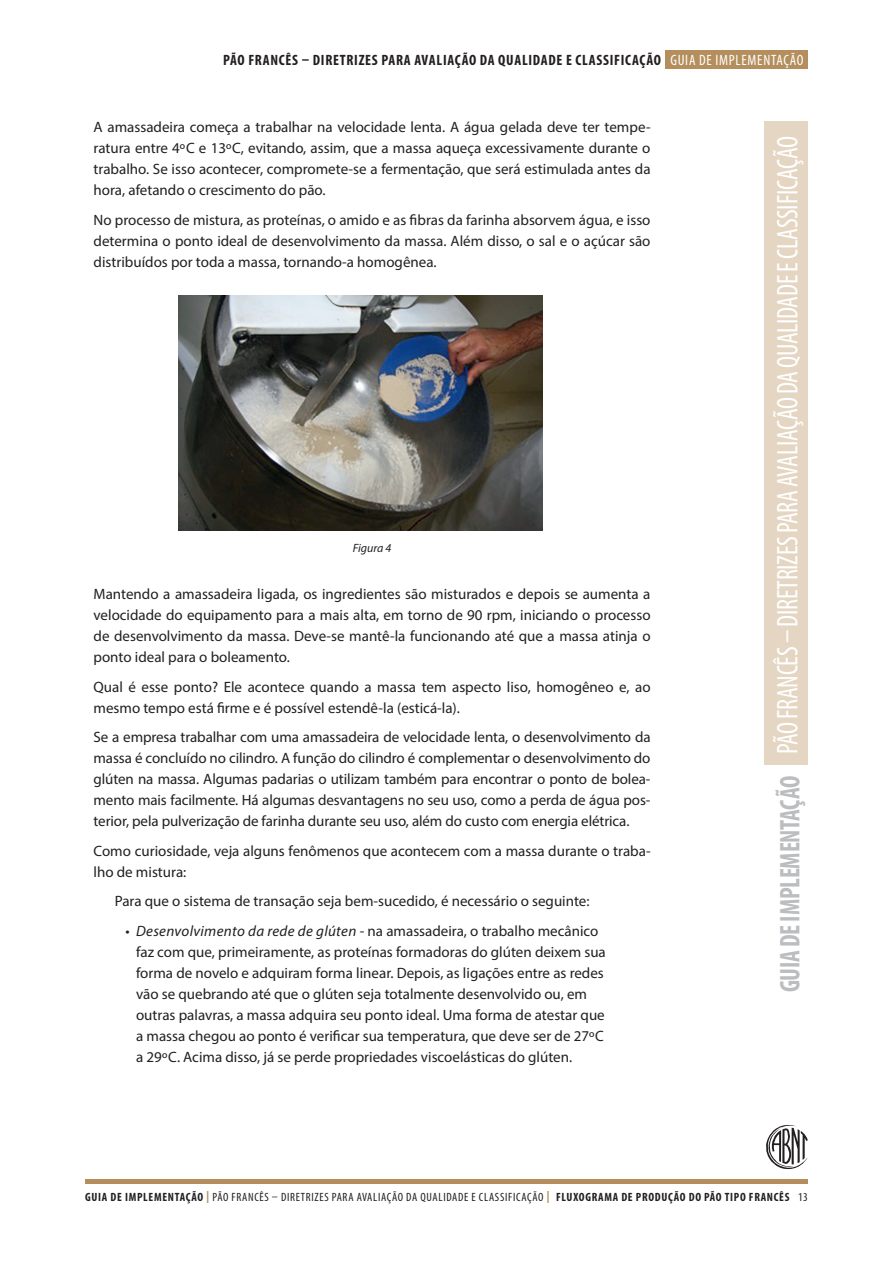
<style>
.page{position:relative;width:893px;height:1263px;background:#fff}
.page>*{position:absolute;margin:0;border:0;box-sizing:border-box;transform-origin:0 0}
.t1{font:condensed 30px "Myriad Pro";letter-spacing:-.01em;color:#fff;scale:.9 1}
.t2{font:700 condensed 28.5px "Myriad Pro";letter-spacing:-.01em;color:#bcbdc0;scale:.9 1}
.t3{font:15px/21px "Myriad Pro";color:#231f20;text-align:justify}
.t4{font:700 condensed 15px "Myriad Pro";letter-spacing:.05em;color:#231f20}
.t5{font:condensed 12px "Myriad Pro";letter-spacing:.06em;color:#231f20}
.t6{font:italic 12px "Myriad Pro";color:#231f20}
.s1{font-weight:400;color:#fff}
.s2{font-style:italic}
.s3{font-weight:700}
.s4{font-weight:700;font-stretch:normal;color:#b48e5c}
</style>
<div class="page">
<hr style="left:85px;top:1179px;width:723px;height:4px;background:#b48e5c">
<div style="left:665px;top:51px;width:143px;height:18px;background:#b48e5c"></div>
<svg style="left:766px;top:1124px;width:42px;height:46px"></svg>
<div style="left:764px;top:121px;width:44px;height:644px;background:#e4d6c2"></div>
<img style="left:179px;top:296px;width:364px;height:235px">
<p class="t4" style="left:223px;top:51px;width:582px">PÃO FRANCÊS – DIRETRIZES PARA AVALIAÇÃO DA QUALIDADE E CLASSIFICAÇÃO <span class="s1">GUIA DE IMPLEMENTAÇÃO</span></p>
<p class="t3" style="left:94px;top:117px;width:559px">A amassadeira começa a trabalhar na velocidade lenta. A água gelada deve ter tempe&shy;ratura entre 4ºC e 13ºC, evitando, assim, que a massa aqueça excessivamente durante o trabalho. Se isso acontecer, compromete-se a fermentação, que será estimulada antes da hora, afetando o crescimento do pão.</p>
<p class="t3" style="left:94px;top:209px;width:558px">No processo de mistura, as proteínas, o amido e as fibras da farinha absorvem água, e isso determina o ponto ideal de desenvolvimento da massa. Além disso, o sal e o açúcar são distribuídos por toda a massa, tornando-a homogênea.</p>
<p class="t6" style="left:353px;top:541px;width:40px">Figura 4</p>
<p class="t3" style="left:94px;top:583px;width:558px">Mantendo a amassadeira ligada, os ingredientes são misturados e depois se aumenta a velocidade do equipamento para a mais alta, em torno de 90 rpm, iniciando o processo de desenvolvimento da massa. Deve-se mantê-la funcionando até que a massa atinja o ponto ideal para o boleamento.</p>
<p class="t3" style="left:94px;top:676px;width:559px">Qual é esse ponto? Ele acontece quando a massa tem aspecto liso, homogêneo e, ao mesmo tempo está firme e é possível estendê-la (esticá-la).</p>
<p class="t3" style="left:94px;top:726px;width:559px">Se a empresa trabalhar com uma amassadeira de velocidade lenta, o desenvolvimento da massa é concluído no cilindro. A função do cilindro é complementar o desenvolvimento do glúten na massa. Algumas padarias o utilizam também para encontrar o ponto de bolea&shy;mento mais facilmente. Há algumas desvantagens no seu uso, como a perda de água pos&shy;terior, pela pulverização de farinha durante seu uso, além do custo com energia elétrica.</p>
<p class="t3" style="left:94px;top:840px;width:559px">Como curiosidade, veja alguns fenômenos que acontecem com a massa durante o traba&shy;lho de mistura:</p>
<p class="t3" style="left:115px;top:890px;width:476px">Para que o sistema de transação seja bem-sucedido, é necessário o seguinte:</p>
<p class="t3" style="left:136px;top:920px;width:471px;text-align:left;text-indent:-11px">• <span class="s2">Desenvolvimento da rede de glúten</span> - na amassadeira, o trabalho mecânico faz com que, primeiramente, as proteínas formadoras do glúten deixem sua forma de novelo e adquiram forma linear. Depois, as ligações entre as redes vão se quebrando até que o glúten seja totalmente desenvolvido ou, em outras palavras, a massa adquira seu ponto ideal. Uma forma de atestar que a massa chegou ao ponto é verificar sua temperatura, que deve ser de 27ºC a 29ºC. Acima disso, já se perde propriedades viscoelásticas do glúten.</p>
<h1 class="t1" style="left:769px;top:754px;width:688px;rotate:-90deg">PÃO FRANCÊS – DIRETRIZES PARA AVALIAÇÃO DA QUALIDADE E CLASSIFICAÇÃO</h1>
<h2 class="t2" style="left:772px;top:992px;width:242px;rotate:-90deg">GUIA DE IMPLEMENTAÇÃO</h2>
<p class="t5" style="left:85px;top:1190px;width:706px"><span class="s3">GUIA DE IMPLEMENTAÇÃO</span> <span class="s4">|</span> PÃO FRANCÊS – DIRETRIZES PARA AVALIAÇÃO DA QUALIDADE E CLASSIFICAÇÃO <span class="s4">|</span> <span class="s3">FLUXOGRAMA DE PRODUÇÃO DO PÃO TIPO FRANCÊS</span></p>
<p class="t5" style="left:798px;top:1190px;width:11px">13</p>
</div>
